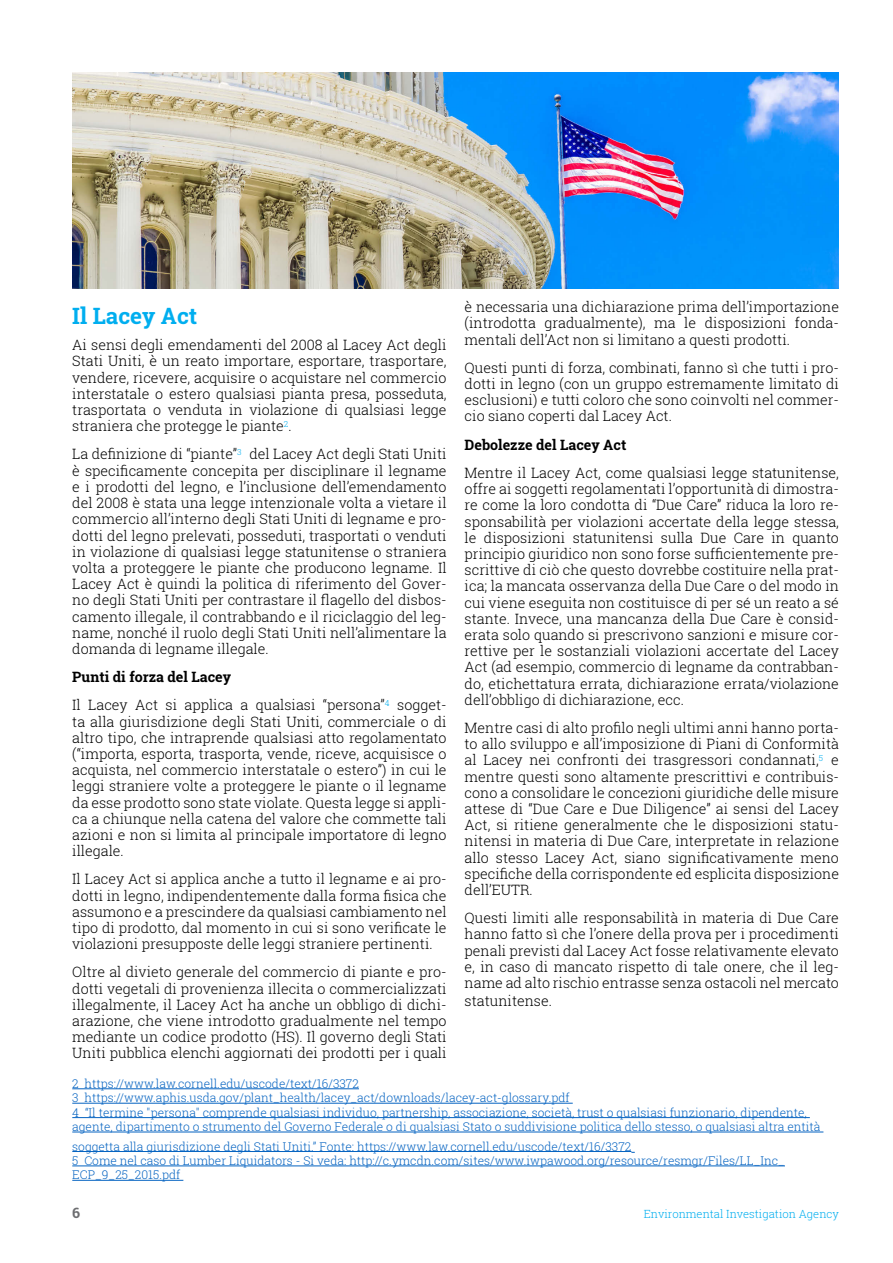
<style>
.page{position:relative;width:893px;height:1263px;background:#fff}
.page>*{position:absolute;margin:0;border:0;box-sizing:border-box;transform-origin:0 0}
.body_copy{font:700 22.5px "Roboto Slab";color:#00aeef}
.t1{font:300 14.25px/16.2px "Roboto Slab";color:#000;text-align:justify}
.t2{font:700 14.25px "Roboto Slab";color:#000}
.t3{font:700 14.25px "Roboto Slab";color:#6d6e71}
.t4{font:300 12px/14.4px "Roboto Slab";color:#0563c1}
.t5{font:300 11.25px "Roboto Slab";color:#00aeef}
.s1{color:#fff}
</style>
<div class="page">
<hr style="left:72px;top:1088px;width:287px;height:1px;background:#0563c1">
<hr style="left:72px;top:1103px;width:501px;height:1px;background:#0563c1">
<hr style="left:72px;top:1117px;width:738px;height:1px;background:#0563c1">
<hr style="left:72px;top:1132px;width:751px;height:1px;background:#0563c1">
<hr style="left:72px;top:1151px;width:559px;height:1px;background:#0563c1">
<hr style="left:72px;top:1165px;width:713px;height:1px;background:#0563c1">
<hr style="left:72px;top:1180px;width:111px;height:1px;background:#0563c1">
<img style="left:72px;top:72px;width:767px;height:216px">
<p class="t1" style="left:465px;top:299px;width:376px">è necessaria una dichiarazione prima dell’importazione (introdotta gradualmente), ma le disposizioni fonda&shy;mentali dell’Act non si limitano a questi prodotti.</p>
<p class="t1" style="left:465px;top:359px;width:376px">Questi punti di forza, combinati, fanno sì che tutti i pro&shy;dotti in legno (con un gruppo estremamente limitato di esclusioni) e tutti coloro che sono coinvolti nel commer&shy;cio siano coperti dal Lacey Act.</p>
<p class="t2" style="left:465px;top:435px;width:163px">Debolezze del Lacey Act</p>
<p class="t1" style="left:465px;top:464px;width:376px">Mentre il Lacey Act, come qualsiasi legge statunitense, offre ai soggetti regolamentati l’opportunità di dimostra&shy;re come la loro condotta di “Due Care” riduca la loro re&shy;sponsabilità per violazioni accertate della legge stessa, le disposizioni statunitensi sulla Due Care in quanto principio giuridico non sono forse sufficientemente pre&shy;scrittive di ciò che questo dovrebbe costituire nella prat&shy;ica; la mancata osservanza della Due Care o del modo in cui viene eseguita non costituisce di per sé un reato a sé stante. Invece, una mancanza della Due Care è consid&shy;erata solo quando si prescrivono sanzioni e misure cor&shy;rettive per le sostanziali violazioni accertate del Lacey Act (ad esempio, commercio di legname da contrabban&shy;do, etichettatura errata, dichiarazione errata/violazione dell’obbligo di dichiarazione, ecc.</p>
<p class="t1" style="left:465px;top:719px;width:376px">Mentre casi di alto profilo negli ultimi anni hanno porta&shy;to allo sviluppo e all’imposizione di Piani di Conformità al Lacey nei confronti dei trasgressori condannati,<sup>5</sup><span class="s1">4</span>e mentre questi sono altamente prescrittivi e contribuis&shy;cono a consolidare le concezioni giuridiche delle misure attese di “Due Care e Due Diligence” ai sensi del Lacey Act, si ritiene generalmente che le disposizioni statu&shy;nitensi in materia di Due Care, interpretate in relazione allo stesso Lacey Act, siano significativamente meno specifiche della corrispondente ed esplicita disposizione dell’EUTR.</p>
<p class="t1" style="left:465px;top:909px;width:376px">Questi limiti alle responsabilità in materia di Due Care hanno fatto sì che l’onere della prova per i procedimenti penali previsti dal Lacey Act fosse relativamente elevato e, in caso di mancato rispetto di tale onere, che il leg&shy;name ad alto rischio entrasse senza ostacoli nel mercato</p>
<p class="t1" style="left:465px;top:992px;width:89px">statunitense.</p>
<p class="body_copy" style="left:72px;top:301px;width:127px">Il Lacey Act</p>
<p class="t1" style="left:72px;top:337px;width:376px">Ai sensi degli emendamenti del 2008 al Lacey Act degli Stati Uniti, è un reato importare, esportare, trasportare, vendere, ricevere, acquisire o acquistare nel commercio interstatale o estero qualsiasi pianta presa, posseduta, trasportata o venduta in violazione di qualsiasi legge straniera che protegge le piante<sup>2</sup>.<span class="s1">1</span></p>
<p class="t1" style="left:72px;top:446px;width:376px">La definizione di “piante”<sup>3</sup><span class="s1">2</span>del Lacey Act degli Stati Uniti è specificamente concepita per disciplinare il legname e i prodotti del legno, e l’inclusione dell’emendamento del 2008 è stata una legge intenzionale volta a vietare il commercio all’interno degli Stati Uniti di legname e pro&shy;dotti del legno prelevati, posseduti, trasportati o venduti in violazione di qualsiasi legge statunitense o straniera volta a proteggere le piante che producono legname. Il Lacey Act è quindi la politica di riferimento del Gover&shy;no degli Stati Uniti per contrastare il flagello del disbos&shy;camento illegale, il contrabbando e il riciclaggio del leg&shy;name, nonché il ruolo degli Stati Uniti nell’alimentare la domanda di legname illegale.</p>
<p class="t2" style="left:72px;top:667px;width:160px">Punti di forza del Lacey</p>
<p class="t1" style="left:72px;top:697px;width:376px">Il Lacey Act si applica a qualsiasi “persona”<sup>4</sup><span class="s1">3</span>sogget&shy;ta alla giurisdizione degli Stati Uniti, commerciale o di altro tipo, che intraprende qualsiasi atto regolamentato (“importa, esporta, trasporta, vende, riceve, acquisisce o acquista, nel commercio interstatale o estero”) in cui le leggi straniere volte a proteggere le piante o il legname da esse prodotto sono state violate. Questa legge si appli&shy;ca a chiunque nella catena del valore che commette tali azioni e non si limita al principale importatore di legno illegale.</p>
<p class="t1" style="left:72px;top:871px;width:376px">Il Lacey Act si applica anche a tutto il legname e ai pro&shy;dotti in legno, indipendentemente dalla forma fisica che assumono e a prescindere da qualsiasi cambiamento nel tipo di prodotto, dal momento in cui si sono verificate le violazioni presupposte delle leggi straniere pertinenti.</p>
<p class="t1" style="left:72px;top:964px;width:376px">Oltre al divieto generale del commercio di piante e pro&shy;dotti vegetali di provenienza illecita o commercializzati illegalmente, il Lacey Act ha anche un obbligo di dichi&shy;arazione, che viene introdotto gradualmente nel tempo mediante un codice prodotto (HS). Il governo degli Stati Uniti pubblica elenchi aggiornati dei prodotti per i quali</p>
<p class="t4" style="left:72px;top:1076px;width:288px">2 https://www.law.cornell.edu/uscode/text/16/3372</p>
<p class="t4" style="left:72px;top:1090px;width:499px">3 https://www.aphis.usda.gov/plant_health/lacey_act/downloads/lacey-act-glossary.pdf</p>
<p class="t4" style="left:72px;top:1105px;width:750px">4 “Il termine "persona" comprende qualsiasi individuo, partnership, associazione, società, trust o qualsiasi funzionario, dipendente, agente, dipartimento o strumento del Governo Federale o di qualsiasi Stato o suddivisione politica dello stesso, o qualsiasi altra entità</p>
<p class="t4" style="left:72px;top:1139px;width:561px">soggetta alla giurisdizione degli Stati Uniti.” Fonte: https://www.law.cornell.edu/uscode/text/16/3372</p>
<p class="t4" style="left:72px;top:1153px;width:714px">5 Come nel caso di Lumber Liquidators - Si veda: http://c.ymcdn.com/sites/www.iwpawood.org/resource/resmgr/Files/LL_Inc_<br>ECP_9_25_2015.pdf</p>
<p class="t3" style="left:72px;top:1203px;width:9px">6</p>
<p class="t5" style="left:644px;top:1206px;width:197px">Environmental Investigation Agency</p>
</div>
